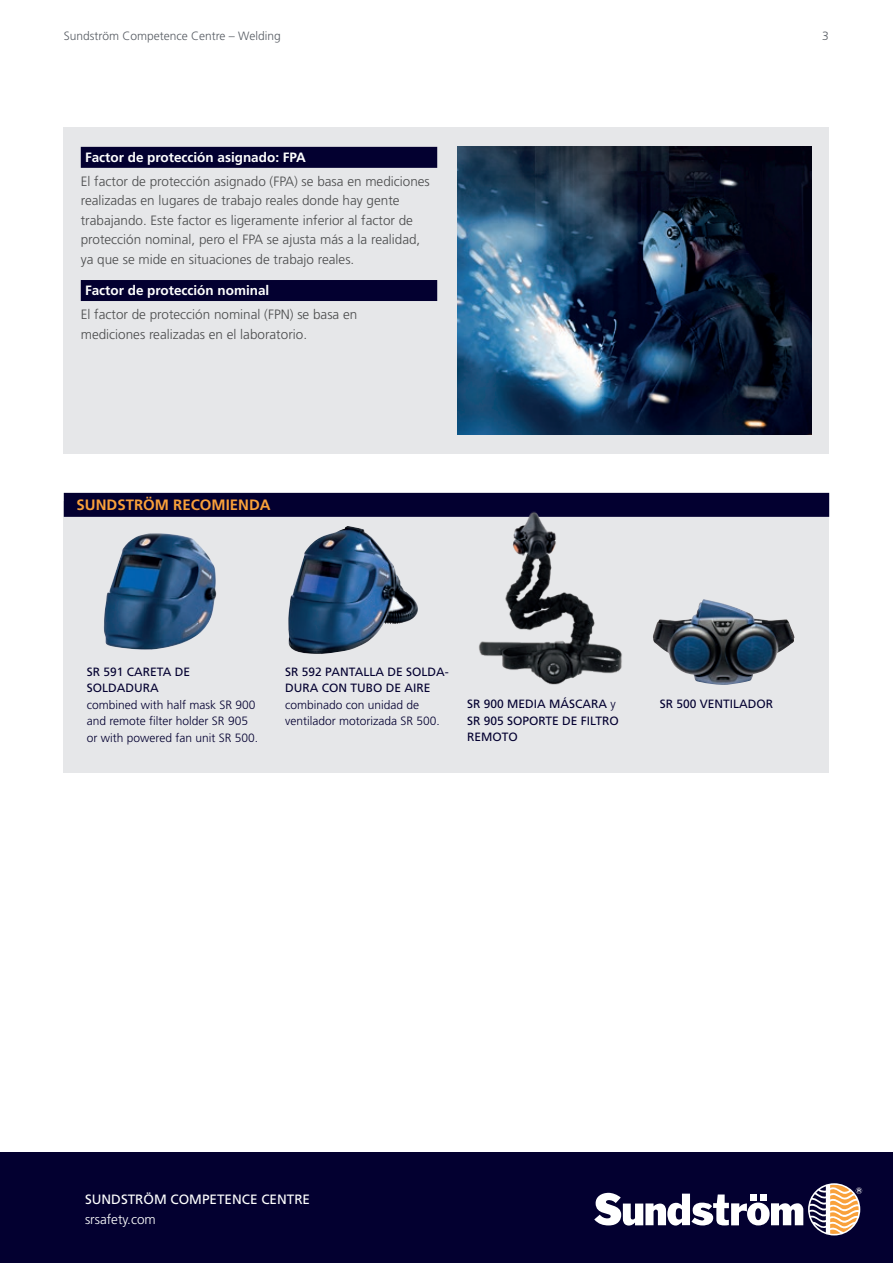
<style>
.page{position:relative;width:893px;height:1263px;background:#fff}
.page>*{position:absolute;margin:0;border:0;box-sizing:border-box;transform-origin:0 0}
.t1{font:700 15px "Frutiger";color:#f9a03a}
.t2{font:300 13.5px/19.5px "Frutiger";color:#4b4c4d}
.t3{font:700 13.5px "Frutiger";color:#fff}
.t4{font:13.5px "Frutiger";color:#fff}
.t5{font:300 13.5px "Frutiger";color:#fff}
.t6{font:300 12px/16.5px "Frutiger";color:#030030}
.t7{font:12px/16.5px "Frutiger";color:#030030}
.t8{font:300 12px "Frutiger";color:#575c63}
.s1{font-weight:300}
</style>
<div class="page">
<div style="left:0;top:1152px;width:893px;height:111px;background:#030030"></div>
<svg style="left:594px;top:1193px;width:209px;height:33px"></svg>
<svg style="left:810px;top:1184px;width:52px;height:50px"></svg>
<div style="left:64px;top:128px;width:765px;height:326px;background:#e6e7e9"></div>
<div style="left:81px;top:147px;width:356px;height:21px;background:#030030"></div>
<div style="left:81px;top:280px;width:356px;height:21px;background:#030030"></div>
<img style="left:457px;top:147px;width:355px;height:288px">
<div style="left:64px;top:501px;width:765px;height:272px;background:#e6e7e9"></div>
<img style="left:103px;top:533px;width:114px;height:117px">
<img style="left:288px;top:526px;width:130px;height:128px">
<img style="left:653px;top:599px;width:141px;height:86px">
<div style="left:64px;top:493px;width:765px;height:24px;background:#030030"></div>
<img style="left:474px;top:511px;width:155px;height:174px">
<p class="t8" style="left:64px;top:29px;width:218px">Sundström Competence Centre – Welding</p>
<p class="t8" style="left:822px;top:29px;width:8px">3</p>
<p class="t3" style="left:85px;top:150px;width:222px">Factor de protección asignado: FPA</p>
<p class="t2" style="left:81px;top:172px;width:351px">El factor de protección asignado (FPA) se basa en mediciones realizadas en lugares de trabajo reales donde hay gente trabajando. Este factor es ligeramente inferior al factor de protección nominal, pero el FPA se ajusta más a la realidad, ya que se mide en situaciones de trabajo reales.</p>
<p class="t3" style="left:85px;top:283px;width:186px">Factor de protección nominal</p>
<p class="t2" style="left:81px;top:305px;width:278px">El factor de protección nominal (FPN) se basa en mediciones realizadas en el laboratorio.</p>
<p class="t1" style="left:77px;top:496px;width:196px">SUNDSTRÖM RECOMIENDA</p>
<p class="t7" style="left:87px;top:663px;width:105px">SR 591 CARETA DE<br>SOLDADURA</p>
<p class="t6" style="left:87px;top:696px;width:173px">combined with half mask SR 900 and remote filter holder SR 905 or with powered fan unit SR 500.</p>
<p class="t7" style="left:285px;top:663px;width:165px">SR 592 PANTALLA DE SOLDA-<br>DURA CON TUBO DE AIRE</p>
<p class="t6" style="left:285px;top:696px;width:156px">combinado con unidad de ventilador motorizada SR 500.</p>
<p class="t7" style="left:467px;top:696px;width:150px">SR 900 MEDIA MÁSCARA <span class="s1">y</span></p>
<p class="t7" style="left:660px;top:696px;width:115px">SR 500 VENTILADOR</p>
<p class="t7" style="left:467px;top:712px;width:153px">SR 905 SOPORTE DE FILTRO<br>REMOTO</p>
<p class="t4" style="left:85px;top:1191px;width:227px">SUNDSTRÖM COMPETENCE CENTRE</p>
<p class="t5" style="left:85px;top:1211px;width:72px">srsafety.com</p>
</div>
